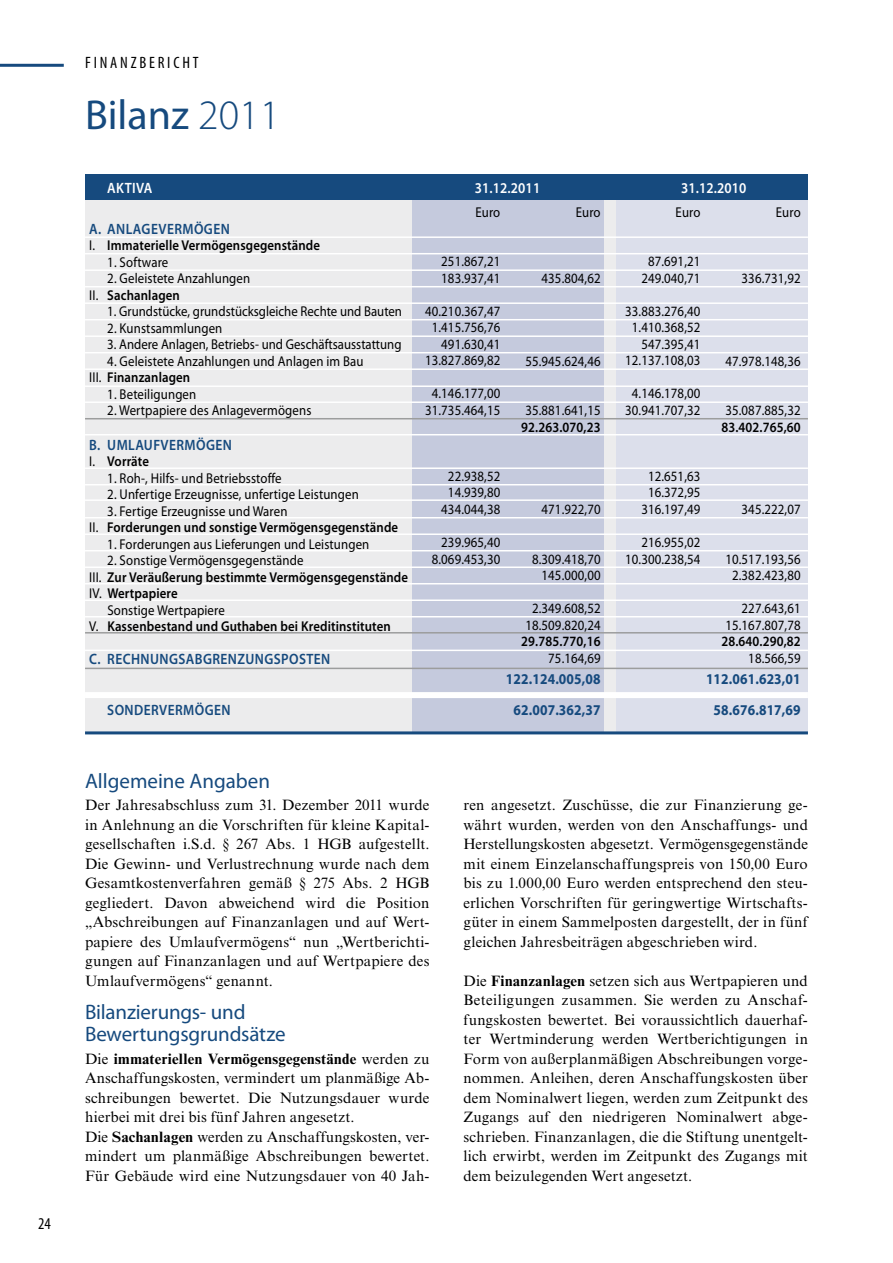
<style>
.page{position:relative;width:893px;height:1263px;background:#fff}
.page>*{position:absolute;margin:0;border:0;box-sizing:border-box;transform-origin:0 0}
.t1{font:42px "Myriad Pro";color:#164a7e}
.t2{font:21px/22.5px "Myriad Pro";letter-spacing:-.005em;color:#164a7e}
.t3{font:condensed 16.5px "Myriad Pro";letter-spacing:.17em;color:#000}
.t4{font:15px/19.5px "Times New Roman MT Std";letter-spacing:.01em;color:#000;text-align:justify}
.t5{font:600 15px "Myriad Pro";letter-spacing:.03em;color:#164a7e;scale:.9 1}
.t6{font:700 15px/31.5px "Myriad Pro";letter-spacing:.01em;color:#164a7e;text-align:center;scale:.9 1}
.t7{font:600 15px "Myriad Pro";letter-spacing:.01em;color:#fff;scale:.9 1}
.t8{font:14.25px/16.5px "Myriad Pro";letter-spacing:.01em;color:#000;text-align:center;scale:.9 1}
.t9{font:600 14.25px/16.5px "Myriad Pro";letter-spacing:.01em;color:#000;scale:.9 1}
.s1{font-weight:300}
.s2{font-weight:400}
.s3{font-weight:600}
.s4{font-weight:700}
</style>
<div class="page">
<hr style="left:0;top:64px;width:64px;height:3px;background:#164a7e">
<div style="left:85px;top:179px;width:723px;height:552px;background:#ececed"></div>
<div style="left:412px;top:179px;width:192px;height:552px;background:#c5cadd"></div>
<div style="left:617px;top:179px;width:191px;height:552px;background:#dcdfeb"></div>
<hr style="left:85px;top:236px;width:723px;height:2px;background:#fff">
<hr style="left:85px;top:731px;width:723px;height:3px;background:#164a7e">
<hr style="left:85px;top:253px;width:723px;height:1px;background:#fff">
<hr style="left:85px;top:269px;width:723px;height:2px;background:#fff">
<hr style="left:85px;top:286px;width:723px;height:1px;background:#fff">
<hr style="left:85px;top:302px;width:723px;height:2px;background:#fff">
<hr style="left:85px;top:319px;width:723px;height:1px;background:#fff">
<hr style="left:85px;top:335px;width:723px;height:2px;background:#fff">
<hr style="left:85px;top:352px;width:723px;height:1px;background:#fff">
<hr style="left:85px;top:385px;width:723px;height:2px;background:#fff">
<hr style="left:85px;top:401px;width:723px;height:2px;background:#fff">
<hr style="left:85px;top:418px;width:723px;height:1px;background:#9c9d9d">
<hr style="left:85px;top:434px;width:723px;height:1px;background:#fff">
<hr style="left:85px;top:467px;width:723px;height:2px;background:#fff">
<hr style="left:85px;top:484px;width:723px;height:1px;background:#fff">
<hr style="left:85px;top:499px;width:723px;height:2px;background:#fff">
<hr style="left:85px;top:517px;width:723px;height:1px;background:#fff">
<hr style="left:85px;top:533px;width:723px;height:2px;background:#fff">
<hr style="left:85px;top:550px;width:723px;height:1px;background:#fff">
<hr style="left:85px;top:566px;width:723px;height:2px;background:#fff">
<hr style="left:85px;top:583px;width:723px;height:1px;background:#fff">
<hr style="left:85px;top:599px;width:723px;height:2px;background:#fff">
<hr style="left:85px;top:616px;width:723px;height:1px;background:#fff">
<hr style="left:85px;top:632px;width:723px;height:1px;background:#9c9d9d">
<hr style="left:85px;top:650px;width:723px;height:1px;background:#fff">
<hr style="left:85px;top:668px;width:723px;height:1px;background:#9c9d9d">
<div style="left:85px;top:692px;width:723px;height:6px;background:#fff"></div>
<div style="left:85px;top:174px;width:723px;height:26px;background:#164a7e"></div>
<hr style="left:85px;top:368px;width:723px;height:2px;background:#fff">
<p class="t3" style="left:38px;top:1213px;width:14px">24</p>
<p class="t3" style="left:85px;top:52px;width:115px">FI NANZBERICHT</p>
<h1 class="t1" style="left:85px;top:89px;width:197px">Bilanz <span class="s1">2011</span></h1>
<p class="t7" style="left:107px;top:178px;width:52px">Aktiva</p>
<p class="t7" style="left:475px;top:178px;width:74px">31.12.2011</p>
<p class="t7" style="left:681px;top:178px;width:74px">31.12.2010</p>
<p class="t5" style="left:89px;top:219px;width:158px">A. Anlagevermögen</p>
<p class="t9" style="left:89px;top:237px;width:258px"><span class="s2">I.</span> Immaterielle Vermögensgegenstände</p>
<p class="t8" style="left:107px;top:253px;width:69px">1. Software</p>
<p class="t8" style="left:89px;top:270px;width:180px;text-align:left;text-indent:18px">2. Geleistete Anzahlungen<br>II. <span class="s3">Sachanlagen</span></p>
<p class="t8" style="left:107px;top:303px;width:329px">1. Grundstücke, grundstücksgleiche Rechte und Bauten</p>
<p class="t8" style="left:107px;top:319px;width:129px">2. Kunstsammlungen</p>
<p class="t8" style="left:107px;top:336px;width:328px">3. Andere Anlagen, Betriebs- und Geschäftsausstattung</p>
<p class="t8" style="left:89px;top:352px;width:306px;text-align:left;text-indent:18px">4. Geleistete Anzahlungen und Anlagen im Bau<br>III. <span class="s3">Finanzanlagen</span></p>
<p class="t8" style="left:107px;top:385px;width:100px">1. Beteiligungen</p>
<p class="t8" style="left:107px;top:402px;width:228px">2. Wertpapiere des Anlagevermögens</p>
<p class="t5" style="left:89px;top:435px;width:160px">B. Umlaufvermögen</p>
<p class="t9" style="left:89px;top:453px;width:68px"><span class="s2">I.</span> Vorräte</p>
<p class="t8" style="left:107px;top:469px;width:195px">1. Roh-, Hilfs- und Betriebsstoffe</p>
<p class="t8" style="left:107px;top:486px;width:281px">2. Unfertige Erzeugnisse, unfertige Leistungen</p>
<p class="t9" style="left:89px;top:502px;width:345px;text-indent:18px"><span class="s2">3. Fertige Erzeugnisse und Waren<br>II.</span> Forderungen und sonstige Vermögensgegenstände</p>
<p class="t8" style="left:107px;top:535px;width:293px">1. Forderungen aus Lieferungen und Leistungen</p>
<p class="t8" style="left:107px;top:552px;width:219px">2. Sonstige Vermögensgegenstände</p>
<p class="t9" style="left:89px;top:568px;width:356px"><span class="s2">III.</span> Zur Veräußerung bestimmte Vermögensgegenstände</p>
<p class="t9" style="left:89px;top:585px;width:100px"><span class="s2">IV.</span> Wertpapiere</p>
<p class="t8" style="left:107px;top:601px;width:132px">Sonstige Wertpapiere</p>
<p class="t9" style="left:89px;top:618px;width:336px"><span class="s2">V.</span> Kassenbestand und Guthaben bei Kreditinstituten</p>
<p class="t5" style="left:89px;top:649px;width:269px">C. Rechnungsabgrenzungsposten</p>
<p class="t5" style="left:107px;top:700px;width:138px">Sondervermögen</p>
<p class="t8" style="left:476px;top:204px;width:29px">Euro</p>
<p class="t8" style="left:441px;top:253px;width:67px;text-align:left">251.867,21<br>183.937,41</p>
<p class="t8" style="left:425px;top:303px;width:85px;text-align:right">40.210.367,47<br>1.415.756,76<br>491.630,41<br>13.827.869,82</p>
<p class="t8" style="left:425px;top:385px;width:85px">4.146.177,00<br>31.735.464,15</p>
<p class="t8" style="left:676px;top:204px;width:29px">Euro</p>
<p class="t8" style="left:641px;top:253px;width:67px">87.691,21<br>249.040,71</p>
<p class="t8" style="left:625px;top:303px;width:85px;text-align:right">33.883.276,40<br>1.410.368,52<br>547.395,41<br>12.137.108,03</p>
<p class="t8" style="left:625px;top:385px;width:85px">4.146.178,00<br>30.941.707,32</p>
<p class="t8" style="left:576px;top:204px;width:29px">Euro</p>
<p class="t8" style="left:776px;top:204px;width:29px">Euro</p>
<p class="t8" style="left:541px;top:270px;width:67px">435.804,62</p>
<p class="t8" style="left:742px;top:270px;width:67px">336.731,92</p>
<p class="t8" style="left:525px;top:352px;width:85px">55.945.624,46</p>
<p class="t8" style="left:525px;top:402px;width:85px">35.881.641,15</p>
<p class="t9" style="left:521px;top:418px;width:90px">92.263.070,23</p>
<p class="t8" style="left:725px;top:352px;width:85px">47.978.148,36</p>
<p class="t8" style="left:725px;top:402px;width:85px">35.087.885,32</p>
<p class="t9" style="left:721px;top:418px;width:90px">83.402.765,60</p>
<p class="t8" style="left:441px;top:468px;width:67px">22.938,52<br>14.939,80<br>434.044,38</p>
<p class="t8" style="left:432px;top:534px;width:78px;text-align:right">239.965,40<br>8.069.453,30</p>
<p class="t8" style="left:641px;top:468px;width:67px">12.651,63<br>16.372,95<br>316.197,49</p>
<p class="t8" style="left:625px;top:534px;width:85px;text-align:right">216.955,02<br>10.300.238,54</p>
<p class="t8" style="left:541px;top:501px;width:67px">471.922,70</p>
<p class="t8" style="left:532px;top:550px;width:78px;text-align:right">8.309.418,70<br>145.000,00</p>
<p class="t8" style="left:525px;top:600px;width:85px">2.349.608,52<br>18.509.820,24</p>
<p class="t9" style="left:521px;top:633px;width:90px">29.785.770,16</p>
<p class="t8" style="left:548px;top:649px;width:60px">75.164,69</p>
<p class="t6" style="left:506px;top:662px;width:107px">122.124.005,08<br>62.007.362,37</p>
<p class="t8" style="left:742px;top:501px;width:67px">345.222,07</p>
<p class="t8" style="left:725px;top:550px;width:85px">10.517.193,56<br>2.382.423,80</p>
<p class="t8" style="left:725px;top:600px;width:85px;text-align:right">227.643,61<br>15.167.807,78</p>
<p class="t9" style="left:721px;top:633px;width:90px">28.640.290,82</p>
<p class="t8" style="left:748px;top:649px;width:60px">18.566,59</p>
<p class="t6" style="left:706px;top:662px;width:107px">112.061.623,01<br>58.676.817,69</p>
<h2 class="t2" style="left:85px;top:769px;width:186px">Allgemeine Angaben</h2>
<p class="t4" style="left:85px;top:795px;width:346px">Der Jahresabschluss zum 31. Dezember 2011 wurde in Anlehnung an die Vorschriften für kleine Kapital&shy;gesellschaften i.S.d. § 267 Abs. 1 HGB aufgestellt.<br>Die Gewinn- und Verlustrechnung wurde nach dem Gesamtkostenverfahren gemäß § 275 Abs. 2 HGB gegliedert. Davon abweichend wird die Position „Abschreibungen auf Finanzanlagen und auf Wert&shy;papiere des Umlaufvermögens“ nun „Wertberichti&shy;gungen auf Finanzanlagen und auf Wertpapiere des Umlaufvermögens“ genannt.</p>
<h2 class="t2" style="left:85px;top:1000px;width:202px">Bilanzierungs- und<br>Bewertungsgrundsätze</h2>
<p class="t4" style="left:85px;top:1049px;width:346px;text-align:left">Die <span class="s4">immateriellen Vermögensgegenstände</span> werden zu Anschaffungskosten, vermindert um planmäßige Ab&shy;schreibungen bewertet. Die Nutzungsdauer wurde hierbei mit drei bis fünf Jahren angesetzt.<br>Die <span class="s4">Sachanlagen</span> werden zu Anschaffungskosten, ver&shy;mindert um planmäßige Abschreibungen bewertet.<br>Für Gebäude wird eine Nutzungsdauer von 40 Jah-</p>
<p class="t4" style="left:463px;top:795px;width:346px">ren angesetzt. Zuschüsse, die zur Finanzierung ge&shy;währt wurden, werden von den Anschaffungs- und Herstellungskosten abgesetzt. Vermögensgegenstände mit einem Einzelanschaffungspreis von 150,00 Euro bis zu 1.000,00 Euro werden entsprechend den steu&shy;erlichen Vorschriften für geringwertige Wirtschafts&shy;güter in einem Sammelposten dargestellt, der in fünf gleichen Jahresbeiträgen abgeschrieben wird.</p>
<p class="t4" style="left:463px;top:971px;width:346px">Die <span class="s4">Finanzanlagen</span> setzen sich aus Wertpapieren und Beteiligungen zusammen. Sie werden zu Anschaf&shy;fungskosten bewertet. Bei voraussichtlich dauerhaf&shy;ter Wertminderung werden Wertberichtigungen in Form von außerplanmäßigen Abschreibungen vorge&shy;nommen. Anleihen, deren Anschaffungskosten über dem Nominalwert liegen, werden zum Zeitpunkt des Zugangs auf den niedrigeren Nominalwert abge&shy;schrieben. Finanzanlagen, die die Stiftung unentgelt&shy;lich erwirbt, werden im Zeitpunkt des Zugangs mit dem beizulegenden Wert angesetzt.</p>
</div>
